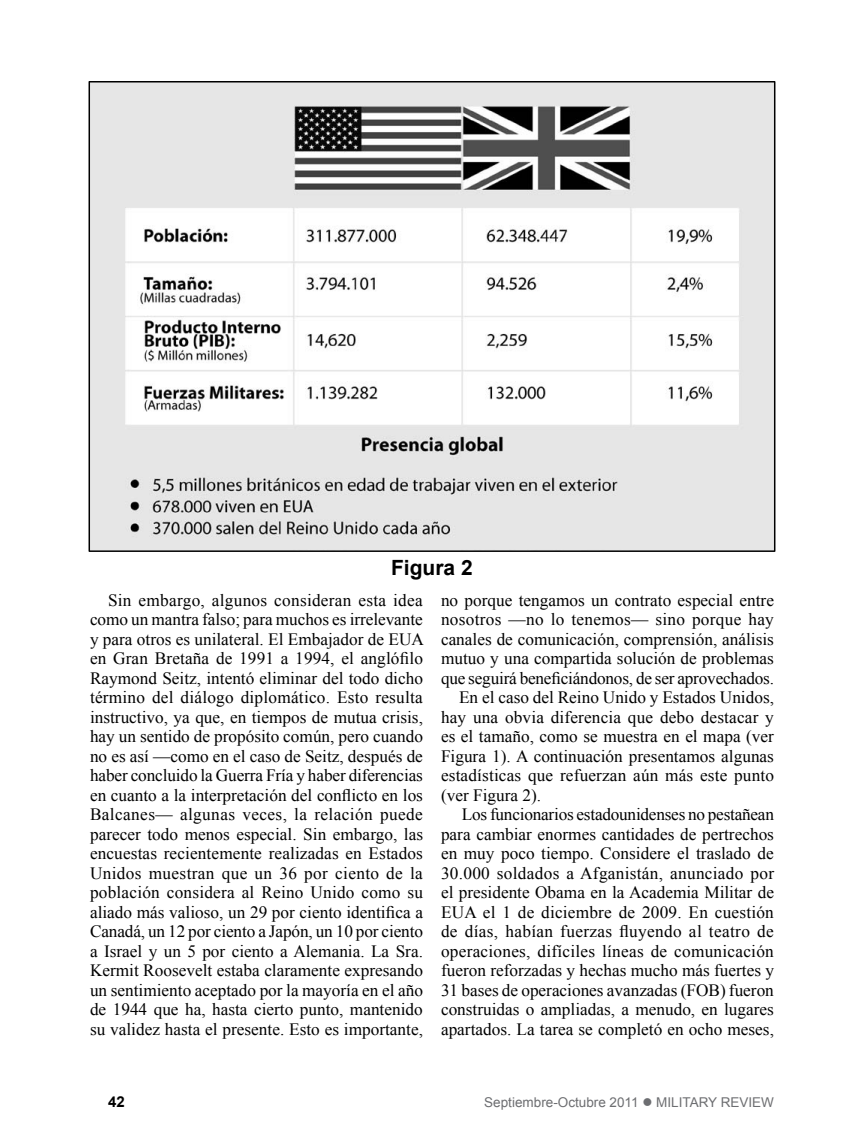
<style>
.page{position:relative;width:864px;height:1134px;background:#fff}
.page>*{position:absolute;margin:0;border:0;box-sizing:border-box;transform-origin:0 0}
.t1{font:700 21px "Arial";color:#000}
.t2{font:17.25px/19.5px "Times New Roman";color:#000;text-align:justify}
.t3{font:17.25px "Times New Roman";letter-spacing:.02em;color:#000}
.t4{font:700 15px "Arial";color:#000}
.t5{font:13.5px "Arial";color:#6d6e71}
</style>
<div class="page">
<img style="left:92px;top:84px;width:680px;height:465px">
<div style="left:89px;top:81px;width:686px;height:471px;border:2px solid #000"></div>
<p class="t1" style="left:391px;top:554px;width:83px">Figura 2</p>
<p class="t2" style="left:90px;top:590px;width:335px;text-indent:18px">Sin embargo, algunos consideran esta idea como un mantra falso; para muchos es irrelevante y para otros es unilateral. El Embajador de EUA en Gran Bretaña de 1991 a 1994, el anglófilo Raymond Seitz, intentó eliminar del todo dicho término del diálogo diplomático. Esto resulta instructivo, ya que, en tiempos de mutua crisis, hay un sentido de propósito común, pero cuando no es así —como en el caso de Seitz, después de haber concluido la Guerra Fría y haber diferencias en cuanto a la interpretación del conflicto en los Balcanes— algunas veces, la relación puede parecer todo menos especial. Sin embargo, las encuestas recientemente realizadas en Estados Unidos muestran que un 36 por ciento de la población considera al Reino Unido como su aliado más valioso, un 29 por ciento identifica a Canadá, un 12 por ciento a Japón, un 10 por ciento a Israel y un 5 por ciento a Alemania. La Sra.<br>Kermit Roosevelt estaba claramente expresando un sentimiento aceptado por la mayoría en el año de 1944 que ha, hasta cierto punto, mantenido su validez hasta el presente. Esto es importante,</p>
<p class="t2" style="left:441px;top:590px;width:335px">no porque tengamos un contrato especial entre</p>
<p class="t2" style="left:441px;top:609px;width:334px">nosotros —no lo tenemos— sino porque hay</p>
<p class="t2" style="left:441px;top:629px;width:334px">canales de comunicación, comprensión, análisis</p>
<p class="t2" style="left:441px;top:648px;width:334px">mutuo y una compartida solución de problemas</p>
<p class="t2" style="left:441px;top:668px;width:335px">que seguirá beneficiándonos, de ser aprovechados.</p>
<p class="t2" style="left:459px;top:687px;width:317px">En el caso del Reino Unido y Estados Unidos,</p>
<p class="t2" style="left:441px;top:707px;width:334px">hay una obvia diferencia que debo destacar y</p>
<p class="t2" style="left:441px;top:726px;width:334px">es el tamaño, como se muestra en el mapa (ver</p>
<p class="t2" style="left:441px;top:746px;width:335px">Figura 1). A continuación presentamos algunas</p>
<p class="t2" style="left:441px;top:765px;width:335px">estadísticas que refuerzan aún más este punto</p>
<p class="t2" style="left:441px;top:785px;width:102px">(ver Figura 2).</p>
<p class="t2" style="left:462px;top:804px;width:314px">Los funcionarios estadounidenses no pestañean</p>
<p class="t2" style="left:441px;top:824px;width:334px">para cambiar enormes cantidades de pertrechos</p>
<p class="t2" style="left:441px;top:843px;width:334px">en muy poco tiempo. Considere el traslado de</p>
<p class="t2" style="left:441px;top:863px;width:335px">30.000 soldados a Afganistán, anunciado por</p>
<p class="t2" style="left:441px;top:882px;width:335px">el presidente Obama en la Academia Militar de</p>
<p class="t2" style="left:441px;top:902px;width:334px">EUA el 1 de diciembre de 2009. En cuestión</p>
<p class="t3" style="left:441px;top:920px;width:334px">de días, habían fuerzas fluyendo al teatro de</p>
<p class="t2" style="left:441px;top:941px;width:334px">operaciones, difíciles líneas de comunicación</p>
<p class="t2" style="left:441px;top:960px;width:335px">fueron reforzadas y hechas mucho más fuertes y</p>
<p class="t2" style="left:441px;top:980px;width:334px">31 bases de operaciones avanzadas (FOB) fueron</p>
<p class="t2" style="left:441px;top:999px;width:334px">construidas o ampliadas, a menudo, en lugares</p>
<p class="t2" style="left:441px;top:1019px;width:334px">apartados. La tarea se completó en ocho meses,</p>
<p class="t4" style="left:108px;top:1092px;width:18px">42</p>
<p class="t5" style="left:484px;top:1093px;width:291px">Septiembre-Octubre 2011 ● MILITARY REVIEW</p>
</div>
